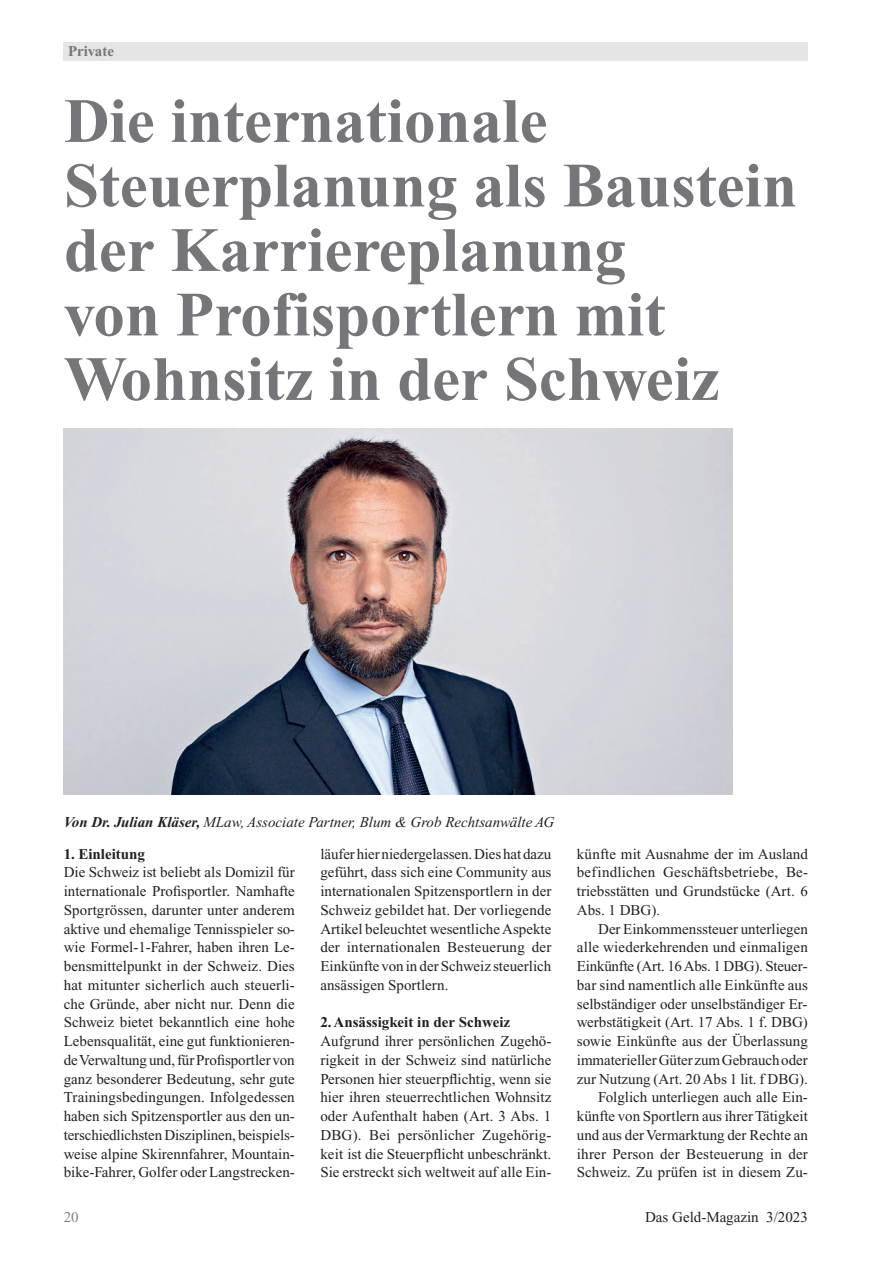
<style>
.page{position:relative;width:893px;height:1263px;background:#fff}
.page>*{position:absolute;margin:0;border:0;box-sizing:border-box;transform-origin:0 0}
.t1{font:700 63px/64.5px "Times New Roman PS Std";color:#757679}
.t2{font:15px/18.8px "Times New Roman PS Std";color:#231f20;text-align:justify}
.t3{font:italic 15px "Times New Roman PS Std";color:#231f20}
.t4{font:700 15px "Times New Roman PS Std";color:#231f20}
.t5{font:700 15px "Times New Roman PS Std";color:#757679}
.t6{font:15px "Times New Roman PS Std";color:#808285}
.s1{font-weight:700}
</style>
<div class="page">
<div style="left:64px;top:43px;width:744px;height:18px;background:#e4e5e7"></div>
<img style="left:64px;top:429px;width:669px;height:365px">
<p class="t5" style="left:68px;top:46px;width:48px">Private</p>
<h1 class="t1" style="left:64px;top:96px;width:735px">Die internationale<br>Steuerplanung als Baustein der Karriereplanung<br>von Profisportlern mit<br>Wohnsitz in der Schweiz</h1>
<p class="t3" style="left:64px;top:816px;width:492px"><span class="s1">Von Dr. Julian Kläser,</span> MLaw, Associate Partner, Blum &amp; Grob Rechtsanwälte AG</p>
<p class="t4" style="left:64px;top:849px;width:83px">1. Einleitung</p>
<p class="t2" style="left:64px;top:864px;width:233px">Die Schweiz ist beliebt als Domizil für internationale Profisportler. Namhafte Sportgrössen, darunter unter anderem aktive und ehemalige Tennisspieler so&shy;wie Formel-1-Fahrer, haben ihren Le&shy;bensmittelpunkt in der Schweiz. Dies hat mitunter sicherlich auch steuerli&shy;che Gründe, aber nicht nur. Denn die Schweiz bietet bekanntlich eine hohe Lebensqualität, eine gut funktionieren&shy;de Verwaltung und, für Profisportler von ganz besonderer Bedeutung, sehr gute Trainingsbedingungen. Infolgedessen haben sich Spitzensportler aus den un&shy;terschiedlichsten Disziplinen, beispiels&shy;weise alpine Skirennfahrer, Mountain&shy;bike-Fahrer, Golfer oder Langstrecken-</p>
<p class="t2" style="left:320px;top:846px;width:233px">läufer hier niedergelassen. Dies hat dazu geführt, dass sich eine Community aus internationalen Spitzensportlern in der Schweiz gebildet hat. Der vorliegende Artikel beleuchtet wesentliche Aspekte der internationalen Besteuerung der Einkünfte von in der Schweiz steuerlich ansässigen Sportlern.</p>
<p class="t4" style="left:320px;top:1017px;width:191px">2. Ansässigkeit in der Schweiz</p>
<p class="t2" style="left:320px;top:1033px;width:233px">Aufgrund ihrer persönlichen Zugehö&shy;rigkeit in der Schweiz sind natürliche Personen hier steuerpflichtig, wenn sie hier ihren steuerrechtlichen Wohnsitz oder Aufenthalt haben (Art. 3 Abs. 1<br>DBG). Bei persönlicher Zugehörig&shy;keit ist die Steuerpflicht unbeschränkt.<br>Sie erstreckt sich weltweit auf alle Ein-</p>
<p class="t2" style="left:577px;top:846px;width:233px">künfte mit Ausnahme der im Ausland befindlichen Geschäftsbetriebe, Be&shy;triebsstätten und Grundstücke (Art. 6<br>Abs. 1 DBG).</p>
<p class="t2" style="left:577px;top:921px;width:233px;text-align:right">Der Einkommenssteuer unterliegen alle wiederkehrenden und einmaligen Einkünfte (Art. 16 Abs. 1 DBG). Steuer&shy;bar sind namentlich alle Einkünfte aus selbständiger oder unselbständiger Er&shy;werbstätigkeit (Art. 17 Abs. 1 f. DBG) sowie Einkünfte aus der Überlassung immateriellerGüter zum Gebrauchoder zur Nutzung (Art. 20 Abs 1 lit. f DBG).<br>Folglich unterliegen auch alle Ein&shy;künfte von Sportlern aus ihrer Tätigkeit und aus der Vermarktung der Rechte an ihrer Person der Besteuerung in der Schweiz. Zu prüfen ist in diesem Zu-</p>
<p class="t6" style="left:64px;top:1212px;width:16px">20</p>
<p class="t2" style="left:645px;top:1209px;width:164px">Das Geld-Magazin 3/2023</p>
</div>
